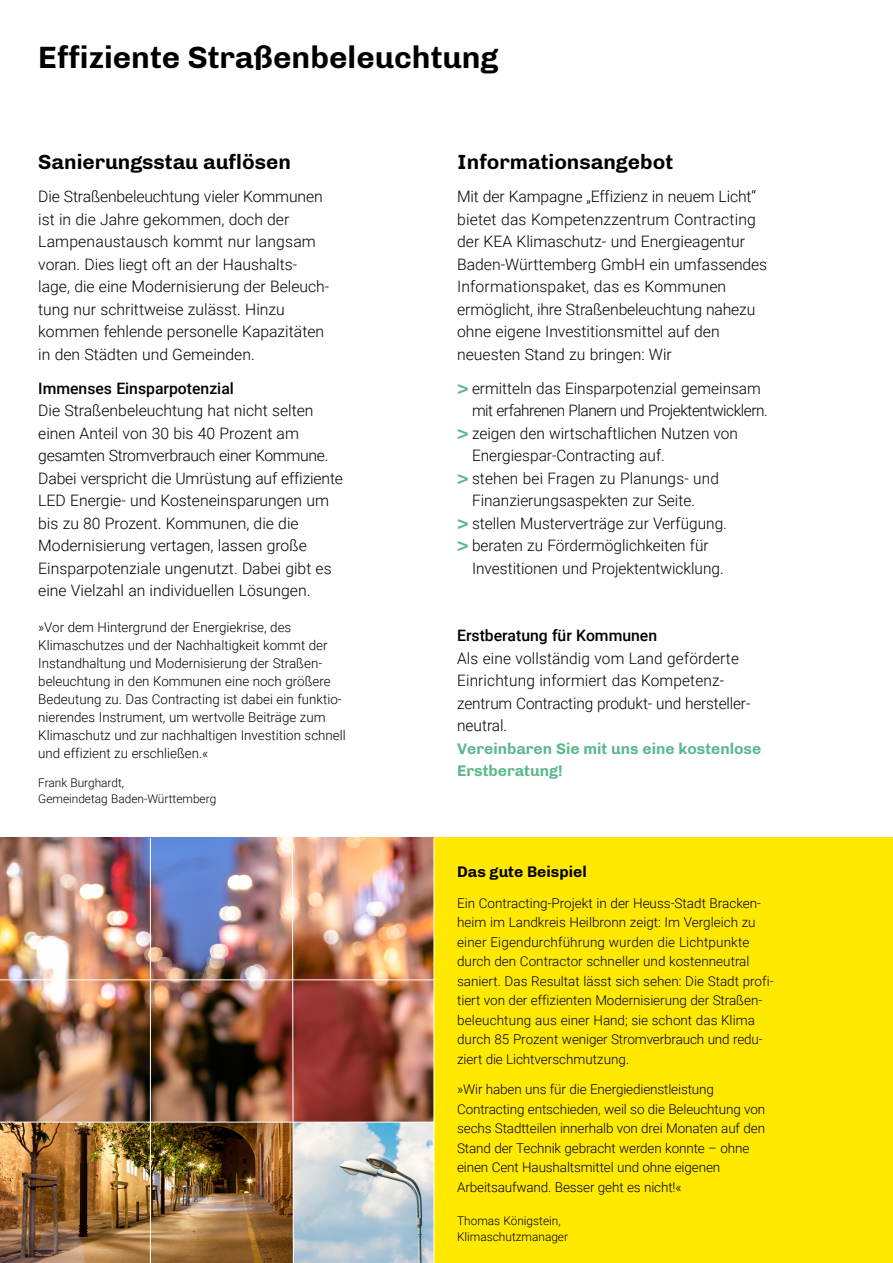
<style>
.page{position:relative;width:893px;height:1263px;background:#fff}
.page>*{position:absolute;margin:0;border:0;box-sizing:border-box;transform-origin:0 0}
.t1{font:700 31.5px "Chivo";color:#000}
.t2{font:700 21px "Chivo";color:#000}
.t3{font:300 15.75px/22.5px "Roboto";color:#000}
.t4{font:300 15.75px/22.5px "Roboto";letter-spacing:-.03em;color:#000}
.t5{font:500 15.75px "Roboto";color:#000}
.t6{font:700 15.75px/22.5px "Chivo";color:#5ab88f}
.t7{font:700 15.75px "Chivo";color:#000}
.t8{font:300 13.5px/19.5px "Roboto";color:#000}
.t9{font:300 12px/16.5px "Roboto";color:#000}
.s1{font-family:"Chivo";font-weight:700;font-size:19.5px;color:#5ab88f}
</style>
<div class="page">
<div style="left:431px;top:838px;width:462px;height:425px;background:#ffe900"></div>
<img style="left:0;top:838px;width:434px;height:283px">
<img style="left:294px;top:1123px;width:140px;height:140px">
<img style="left:0;top:1123px;width:292px;height:140px">
<hr style="left:0;top:979px;width:434px;height:1px;background:#fff">
<hr style="left:0;top:1122px;width:434px;height:1px;background:#fff">
<hr style="left:150px;top:838px;width:1px;height:425px;background:#fff">
<svg style="left:292px;top:837px;width:2px;height:426px"></svg>
<hr style="left:434px;top:838px;width:1px;height:425px;background:#fff">
<h2 class="t1" style="left:38px;top:39px;width:462px">Effiziente Straßenbeleuchtung</h2>
<p class="t2" style="left:38px;top:149px;width:254px">Sanierungsstau auflösen</p>
<p class="t3" style="left:38px;top:185px;width:293px">Die Straßenbeleuchtung vieler Kommunen ist in die Jahre gekommen, doch der Lampenaustausch kommt nur langsam voran. Dies liegt oft an der Haushalts&shy;lage, die eine Modernisierung der Beleuch&shy;tung nur schrittweise zulässt. Hinzu kommen fehlende personelle Kapazitäten in den Städten und Gemeinden.</p>
<p class="t5" style="left:38px;top:377px;width:197px">Immenses Einsparpotenzial</p>
<p class="t3" style="left:38px;top:399px;width:306px">Die Straßenbeleuchtung hat nicht selten einen Anteil von 30 bis 40 Prozent am gesamten Stromverbrauch einer Kommune.<br>Dabei verspricht die Umrüstung auf effiziente LED Energie- und Kosteneinsparungen um bis zu 80 Prozent. Kommunen, die die Modernisierung vertagen, lassen große Einsparpotenziale ungenutzt. Dabei gibt es eine Vielzahl an individuellen Lösungen.</p>
<p class="t8" style="left:38px;top:618px;width:309px;line-height:18px">»Vor dem Hintergrund der Energiekrise, des Klimaschutzes und der Nachhaltigkeit kommt der Instandhaltung und Modernisierung der Straßen&shy;beleuchtung in den Kommunen eine noch größere Bedeutung zu. Das Contracting ist dabei ein funktio&shy;nierendes Instrument, um wertvolle Beiträge zum Klimaschutz und zur nachhaltigen Investition schnell und effizient zu erschließen.«</p>
<p class="t9" style="left:38px;top:774px;width:179px">Frank Burghardt,<br>Gemeindetag Baden-Württemberg</p>
<p class="t2" style="left:457px;top:149px;width:218px">Informationsangebot</p>
<p class="t3" style="left:457px;top:185px;width:312px">Mit der Kampagne „Effizienz in neuem Licht“ bietet das Kompetenzzentrum Contracting der KEA Klimaschutz- und Energieagentur Baden-Württemberg GmbH ein umfassendes Informationspaket, das es Kommunen ermöglicht, ihre Straßenbeleuchtung nahezu ohne eigene Investitionsmittel auf den neuesten Stand zu bringen: Wir</p>
<p class="t4" style="left:472px;top:376px;width:297px;text-indent:-15px"><span class="s1">&gt;</span> ermitteln das Einsparpotenzial gemeinsam mit erfahrenen Planern und Projektentwicklern.</p>
<p class="t3" style="left:472px;top:421px;width:267px;text-indent:-15px"><span class="s1">&gt;</span> zeigen den wirtschaftlichen Nutzen von<br>Energiespar-Contracting auf.</p>
<p class="t3" style="left:457px;top:466px;width:263px;text-align:center"><span class="s1">&gt;</span> stehen bei Fragen zu Planungs- und<br>Finanzierungsaspekten zur Seite.</p>
<p class="t3" style="left:457px;top:511px;width:271px"><span class="s1">&gt;</span> stellen Musterverträge zur Verfügung.</p>
<p class="t3" style="left:472px;top:534px;width:253px;text-indent:-15px"><span class="s1">&gt;</span> beraten zu Fördermöglichkeiten für<br>Investitionen und Projektentwicklung.</p>
<p class="t5" style="left:457px;top:624px;width:201px">Erstberatung für Kommunen</p>
<p class="t3" style="left:457px;top:646px;width:295px">Als eine vollständig vom Land geförderte Einrichtung informiert das Kompetenz&shy;zentrum Contracting produkt- und hersteller&shy;neutral.</p>
<p class="t6" style="left:457px;top:737px;width:306px">Vereinbaren Sie mit uns eine kostenlose<br>Erstberatung!</p>
<p class="t7" style="left:457px;top:862px;width:131px">Das gute Beispiel</p>
<p class="t8" style="left:457px;top:893px;width:318px">Ein Contracting-Projekt in der Heuss-Stadt Bracken&shy;heim im Landkreis Heilbronn zeigt: Im Vergleich zu einer Eigendurchführung wurden die Lichtpunkte durch den Contractor schneller und kostenneutral saniert. Das Resultat lässt sich sehen: Die Stadt profi&shy;tiert von der effizienten Modernisierung der Straßen&shy;beleuchtung aus einer Hand; sie schont das Klima durch 85 Prozent weniger Stromverbrauch und redu&shy;ziert die Lichtverschmutzung.</p>
<p class="t8" style="left:457px;top:1079px;width:310px">»Wir haben uns für die Energiedienstleistung Contracting entschieden, weil so die Beleuchtung von sechs Stadtteilen innerhalb von drei Monaten auf den Stand der Technik gebracht werden konnte – ohne einen Cent Haushaltsmittel und ohne eigenen Arbeitsaufwand. Besser geht es nicht!«</p>
<p class="t9" style="left:457px;top:1211px;width:112px">Thomas Königstein,<br>Klimaschutzmanager</p>
</div>
